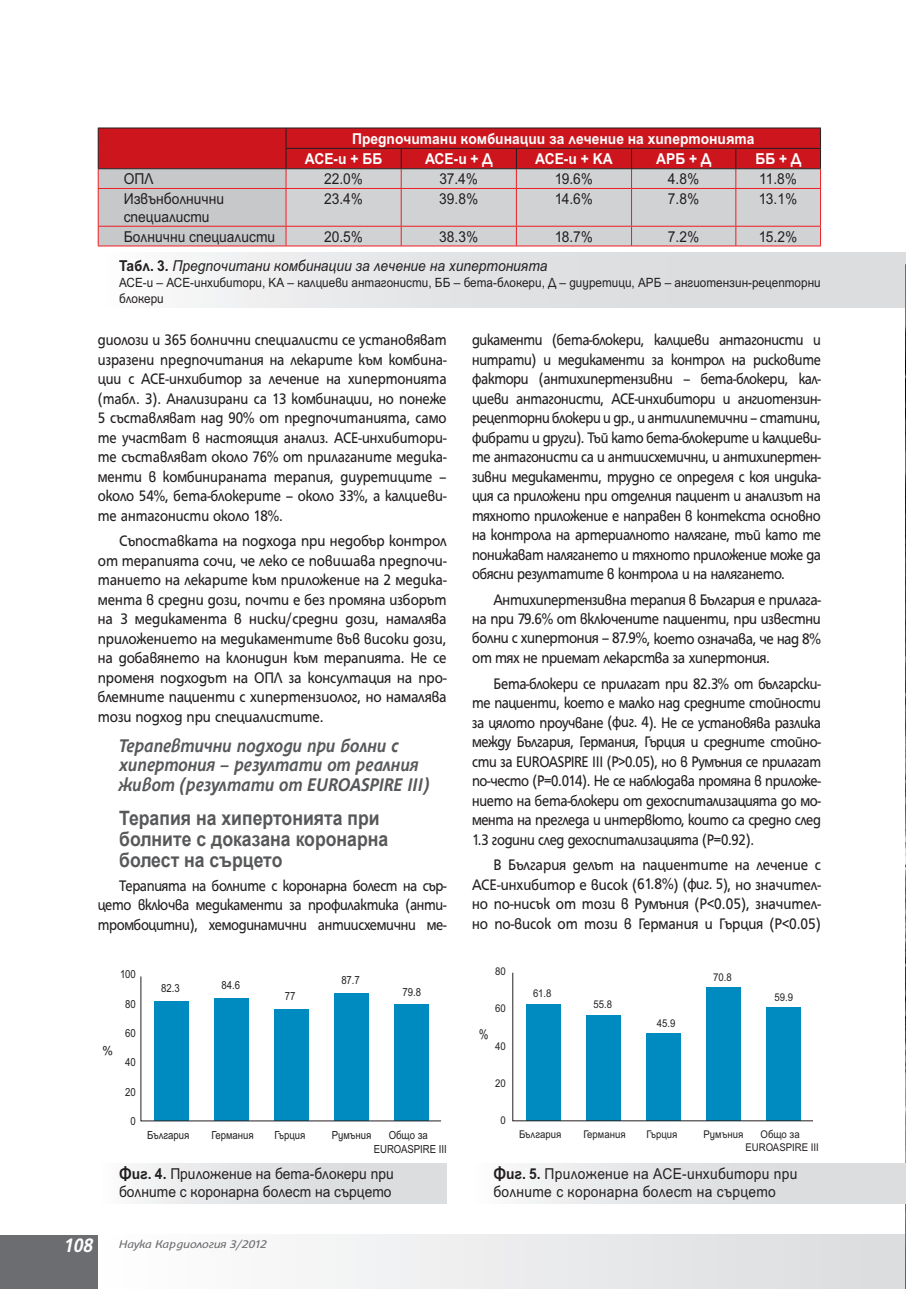
<style>
.page{position:relative;width:906px;height:1289px;background:#fff}
.page>*{position:absolute;margin:0;border:0;box-sizing:border-box;transform-origin:0 0}
.t1{font:italic 700 19.8px/19.5px "HS Grotesk Bg";color:#57585a;scale:.89 1}
.t2{font:700 19.8px/21px "Arial";color:#57585a;scale:.89 1}
.t3{font:16.5px/19.5px "HS Grotesk Bg";letter-spacing:-.02em;color:#231f20;text-align:justify;scale:.87 1}
.t4{font:16.5px/19.5px "HS Grotesk Bg";letter-spacing:-.02em;color:#231f20;text-align:justify;scale:.9 1}
.t5{font:16.5px/19.5px "HS Grotesk Bg";letter-spacing:-.02em;color:#231f20;text-align:justify;scale:.88 1}
.t6{font:16.5px/19.5px "HS Grotesk Bg";letter-spacing:-.02em;color:#231f20;text-align:justify;scale:.89 1}
.t7{font:15px/18px "SP Ariel";color:#231f20;scale:.92 1}
.t8{font:700 15px/20.4px "SP Ariel";color:#fff;scale:.92 1}
.t9{font:15px/18px "SP Ariel";letter-spacing:.02em;color:#231f20;scale:.92 1}
.t10{font:italic 15px "SP Ariel";color:#231f20;scale:.92 1}
.t11{font:13.5px "SP Ariel";color:#231f20;scale:.82 1}
.t12{font:12.75px/16px "SP Ariel";color:#231f20;scale:.92 1}
.t13{font:12.6px "SP Ariel";color:#231f20}
.t14{font:italic 12px "HS Grotesk Bg";letter-spacing:-.01em;color:#6c6d70;scale:1.1 1}
.t15{font:11.1px/14px "SP Ariel";color:#231f20;text-align:center;scale:.86 1}
.t16{font:10.65px/13.4px "SP Ariel";color:#231f20;text-align:center;scale:.9 1}
.s1{font-weight:700;font-style:normal}
.s2{font-weight:700}
.s3{font-weight:700;font-size:21px;color:#fff}
</style>
<div class="page">
<div style="left:98px;top:1234px;width:808px;height:54px;background:linear-gradient(to right,#fefefe,#dbdcde)"></div>
<div style="left:0;top:1234px;width:98px;height:54px;background:#6c6d70"></div>
<div style="left:98px;top:1163px;width:348px;height:40px;background:linear-gradient(to right,#f5f6f6,#d5d6d9)"></div>
<div style="left:98px;top:252px;width:808px;height:56px;background:linear-gradient(to right,#f5f6f6,#d5d6d9)"></div>
<svg style="left:98px;top:128px;width:723px;height:118px;background:#cc8a8e"></svg>
<hr style="left:98px;top:168px;width:723px;height:1px;background:#231f20">
<svg style="left:905px;top:263px;width:1px;height:1025px"></svg>
<svg style="left:140px;top:976px;width:302px;height:145px"></svg>
<div style="left:472px;top:1163px;width:434px;height:40px;background:linear-gradient(to right,#f5f6f6,#d5d6d9)"></div>
<svg style="left:512px;top:972px;width:301px;height:149px"></svg>
<p class="t8" style="left:305px;top:130px;width:490px;text-indent:47px">Предпочитани комбинации за лечение на хипертонията<br>АСЕ-и + ББ</p>
<p class="t8" style="left:425px;top:150px;width:75px">АСЕ-и + Д</p>
<p class="t8" style="left:535px;top:150px;width:86px">АСЕ-и + КА</p>
<p class="t8" style="left:656px;top:150px;width:61px">АРБ + Д</p>
<p class="t8" style="left:755px;top:150px;width:51px">ББ + Д</p>
<p class="t7" style="left:124px;top:171px;width:34px">ОПЛ</p>
<p class="t7" style="left:324px;top:171px;width:44px">22.0%</p>
<p class="t7" style="left:439px;top:171px;width:44px">37.4%</p>
<p class="t7" style="left:555px;top:171px;width:43px">19.6%</p>
<p class="t7" style="left:668px;top:171px;width:36px">4.8%</p>
<p class="t7" style="left:759px;top:171px;width:43px">11.8%</p>
<p class="t7" style="left:124px;top:191px;width:111px">Извънболнични специалисти</p>
<p class="t7" style="left:324px;top:191px;width:44px">23.4%</p>
<p class="t7" style="left:439px;top:191px;width:44px">39.8%</p>
<p class="t7" style="left:554px;top:191px;width:43px">14.6%</p>
<p class="t7" style="left:668px;top:191px;width:36px">7.8%</p>
<p class="t7" style="left:759px;top:191px;width:43px">13.1%</p>
<p class="t7" style="left:124px;top:229px;width:166px">Болнични специалисти</p>
<p class="t7" style="left:324px;top:229px;width:44px">20.5%</p>
<p class="t7" style="left:439px;top:229px;width:44px">38.3%</p>
<p class="t7" style="left:555px;top:229px;width:43px">18.7%</p>
<p class="t7" style="left:668px;top:229px;width:36px">7.2%</p>
<p class="t7" style="left:759px;top:229px;width:43px">15.2%</p>
<p class="t10" style="left:119px;top:260px;width:467px"><span class="s1">Табл. 3.</span> Предпочитани комбинации за лечение на хипертонията</p>
<p class="t12" style="left:119px;top:275px;width:764px">АСЕ-и – АСЕ-инхибитори, КА – калциеви антагонисти, ББ – бета-блокери, Д – диуретици, АРБ – ангиотензин-рецепторни блокери</p>
<p class="t5" style="left:98px;top:331px;width:398px">диолози и 365 болнични специалисти се установяват изразени предпочитания на лекарите към комбина&shy;ции с АСЕ-инхибитор за лечение на хипертонията (табл. 3). Анализирани са 13 комбинации, но понеже 5 съставляват над 90% от предпочитанията, само те участват в настоящия анализ. АСЕ-инхибитори&shy;те съставляват около 76% от прилаганите медика&shy;менти в комбинираната терапия, диуретиците – около 54%, бета-блокерите – около 33%, а калциеви&shy;те антагонисти около 18%.</p>
<p class="t4" style="left:98px;top:532px;width:389px;text-indent:21px">Съпоставката на подхода при недобър контрол от терапията сочи, че леко се повишава предпочи&shy;танието на лекарите към приложение на 2 медика&shy;мента в средни дози, почти е без промяна изборът на 3 медикамента в ниски/средни дози, намалява приложението на медикаментите във високи дози, на добавянето на клонидин към терапията. Не се променя подходът на ОПЛ за консултация на про&shy;блемните пациенти с хипертензиолог, но намалява този подход при специалистите.</p>
<p class="t1" style="left:119px;top:737px;width:350px">Терапевтични подходи при болни с хипертония – резултати от реалния живот (резултати от EUROASPIRE III)</p>
<p class="t2" style="left:119px;top:807px;width:304px">Терапия на хипертонията при болните с доказана коронарна болест на сърцето</p>
<p class="t3" style="left:98px;top:876px;width:402px;text-indent:21px">Терапията на болните с коронарна болест на сър&shy;цето включва медикаменти за профилактика (анти&shy;тромбоцитни), хемодинамични антиисхемични ме-</p>
<p class="t3" style="left:472px;top:331px;width:402px">дикаменти (бета-блокери, калциеви антагонисти и нитрати) и медикаменти за контрол на рисковите фактори (антихипертензивни – бета-блокери, кал&shy;циеви антагонисти, АСЕ-инхибитори и ангиотензин&shy;рецепторни блокери и др., и антилипемични – статини, фибрати и други). Тъй като бета-блокерите и калциеви&shy;те антагонисти са и антиисхемични, и антихипертен&shy;зивни медикаменти, трудно се определя с коя индика&shy;ция са приложени при отделния пациент и анализът на тяхното приложение е направен в контекста основно на контрола на артериалното налягане, тъй като те понижават налягането и тяхното приложение може да обясни резултатите в контрола и на налягането.</p>
<p class="t6" style="left:472px;top:591px;width:393px;text-indent:21px">Антихипертензивна терапия в България е прилага&shy;на при 79.6% от включените пациенти, при известни болни с хипертония – 87.9%, което означава, че над 8% от тях не приемат лекарства за хипертония.</p>
<p class="t3" style="left:472px;top:675px;width:402px;text-indent:21px">Бета-блокери се прилагат при 82.3% от български&shy;те пациенти, което е малко над средните стойности за цялото проучване (фиг. 4). Не се установява разлика между България, Германия, Гърция и средните стойно&shy;сти за EUROASPIRE III (P&gt;0.05), но в Румъния се прилагат по-често (P=0.014). Не се наблюдава промяна в приложе&shy;нието на бета-блокери от дехоспитализацията до мо&shy;мента на прегледа и интервюто, които са средно след 1.3 години след дехоспитализацията (P=0.92).</p>
<p class="t4" style="left:472px;top:856px;width:389px;text-indent:21px">В България делът на пациентите на лечение с АСЕ-инхибитор е висок (61.8%) (фиг. 5), но значител&shy;но по-нисък от този в Румъния (P&lt;0.05), значител&shy;но по-висок от този в Германия и Гърция (P&lt;0.05)</p>
<p class="t13" style="left:102px;top:1045px;width:13px">%</p>
<p class="t15" style="left:120px;top:968px;width:20px">100</p>
<p class="t15" style="left:125px;top:997px;width:14px">80</p>
<p class="t15" style="left:125px;top:1027px;width:14px">60</p>
<p class="t15" style="left:125px;top:1056px;width:14px">40</p>
<p class="t15" style="left:125px;top:1085px;width:14px">20</p>
<p class="t15" style="left:130px;top:1115px;width:8px">0</p>
<p class="t15" style="left:161px;top:981px;width:23px">82.3</p>
<p class="t15" style="left:221px;top:978px;width:23px">84.6</p>
<p class="t15" style="left:285px;top:989px;width:14px">77</p>
<p class="t15" style="left:341px;top:974px;width:23px">87.7</p>
<p class="t15" style="left:403px;top:985px;width:23px">79.8</p>
<p class="t16" style="left:495px;top:965px;width:13px">80</p>
<p class="t16" style="left:495px;top:1002px;width:13px">60</p>
<p class="t16" style="left:495px;top:1040px;width:13px">40</p>
<p class="t16" style="left:495px;top:1077px;width:13px">20</p>
<p class="t16" style="left:500px;top:1114px;width:7px">0</p>
<p class="t11" style="left:479px;top:1028px;width:13px">%</p>
<p class="t16" style="left:533px;top:987px;width:22px">61.8</p>
<p class="t16" style="left:593px;top:999px;width:22px">55.8</p>
<p class="t16" style="left:657px;top:1017px;width:22px">45.9</p>
<p class="t16" style="left:713px;top:971px;width:22px">70.8</p>
<p class="t16" style="left:774px;top:991px;width:22px">59.9</p>
<p class="t15" style="left:147px;top:1128px;width:51px">България</p>
<p class="t15" style="left:212px;top:1128px;width:50px">Германия</p>
<p class="t15" style="left:275px;top:1128px;width:37px">Гърция</p>
<p class="t15" style="left:332px;top:1128px;width:48px">Румъния</p>
<p class="t15" style="left:374px;top:1128px;width:87px">Общо за<br>EUROASPIRE III</p>
<p class="t16" style="left:519px;top:1128px;width:49px">България</p>
<p class="t16" style="left:583px;top:1128px;width:48px">Германия</p>
<p class="t16" style="left:646px;top:1128px;width:36px">Гърция</p>
<p class="t16" style="left:703px;top:1128px;width:46px">Румъния</p>
<p class="t16" style="left:745px;top:1128px;width:83px">Общо за<br>EUROASPIRE III</p>
<p class="t7" style="left:119px;top:1166px;width:300px"><span class="s2">Фиг. 4.</span> Приложение на бета-блокери при болните с коронарна болест на сърцето</p>
<p class="t9" style="left:493px;top:1166px;width:332px"><span class="s2">Фиг. 5.</span> Приложение на АСЕ-инхибитори при болните с коронарна болест на сърцето</p>
<p class="t14" style="left:64px;top:1239px;width:186px"><span class="s3">108</span> Наука Кардиология 3/2012</p>
</div>
